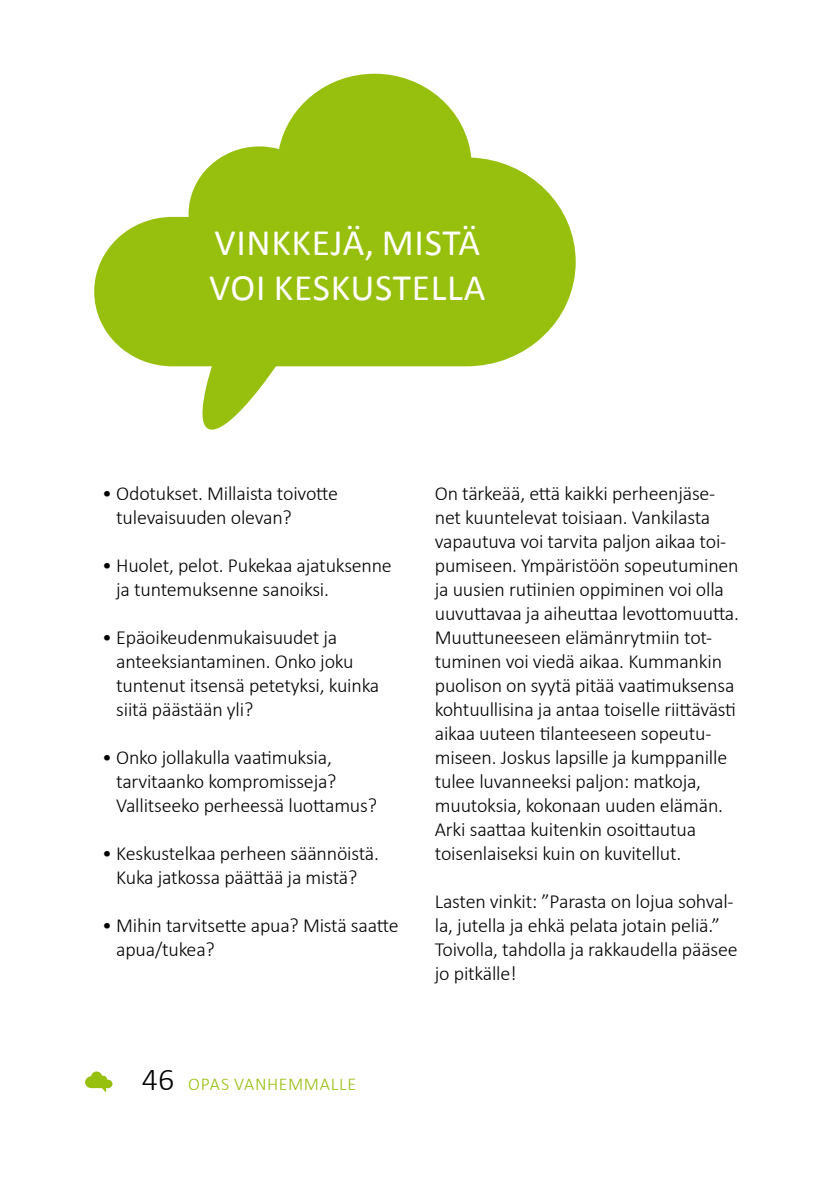
<style>
.page{position:relative;width:840px;height:1191px;background:#fff}
.page>*{position:absolute;margin:0;border:0;box-sizing:border-box;transform-origin:0 0}
.t1{font:37.4px "Calibri";letter-spacing:.02em;color:#fff}
.t2{font:300 20px/24px "Calibri";letter-spacing:-.01em;color:#000}
.t3{font:300 18px "Calibri";letter-spacing:.03em;color:#97bf0d}
.s1{font-size:32px;color:#000}
</style>
<div class="page">
<svg style="left:94px;top:74px;width:481px;height:355px;fill:#97bf0d"></svg>
<svg style="left:85px;top:1071px;width:27px;height:20px"></svg>
<h1 class="t1" style="left:214px;top:219px;width:52px">VINKKEJ</h1>
<h1 class="t1" style="left:342px;top:219px;width:139px">Ä, MISTÄ</h1>
<h1 class="t1" style="left:209px;top:263px;width:85px">VOI KESKUSTE</h1>
<h1 class="t1" style="left:430px;top:263px;width:52px">LLA</h1>
<p class="t2" style="left:116px;top:480px;width:223px;text-indent:-14px">• Odotukset. Millaista toivotte tulevaisuuden olevan?</p>
<p class="t2" style="left:116px;top:552px;width:277px;text-indent:-14px">• H uolet, pelot. Pukekaa ajatuksenne ja tuntemuksenne sanoiksi.</p>
<p class="t2" style="left:116px;top:624px;width:264px;text-indent:-14px">• Epäoikeudenmukaisuudet ja anteeksiantaminen. Onko joku tuntenut itsensä petetyksi, kuinka siitä päästään yli?</p>
<p class="t2" style="left:116px;top:744px;width:262px;text-indent:-14px">• Onko jollakulla vaatimuksia, tarvitaanko kompromisseja?<br>Vallitseeko perheessä luottamus?</p>
<p class="t2" style="left:102px;top:840px;width:278px;text-align:center">• Keskustelkaa perheen säännöistä.<br>Kuka jatkossa päättää ja mistä?</p>
<p class="t2" style="left:116px;top:912px;width:284px;text-indent:-14px">• Mihin tarvitsette apua? Mistä saatte apua/tukea?</p>
<p class="t3" style="left:142px;top:1073px;width:216px"><span class="s1">46</span> opas vanhemmalle</p>
<p class="t2" style="left:434px;top:480px;width:305px">On tärkeää, että kaikki perheenjäse&shy;net kuuntelevat toisiaan. Vankilasta vapautuva voi tarvita paljon aikaa toi&shy;pumiseen. Ympäristöön sopeutuminen ja uusien rutiinien oppiminen voi olla uuvuttavaa ja aiheuttaa levottomuutta.<br>Muuttuneeseen elämänrytmiin tot&shy;tuminen voi viedä aikaa. Kummankin puolison on syytä pitää vaatimuksensa kohtuullisina ja antaa toiselle riittävästi aikaa uuteen tilanteeseen sopeutu&shy;miseen. Joskus lapsille ja kumppanille tulee luvanneeksi paljon: matkoja, muutoksia, kokonaan uuden elämän.<br>Arki saattaa kuitenkin osoittautua toisenlaiseksi kuin on kuvitellut.</p>
<p class="t2" style="left:434px;top:888px;width:304px">Lasten vinkit: ”Parasta on lojua sohval&shy;la, jutella ja ehkä pelata jotain peliä.” Toivolla, tahdolla ja rakkaudella pääsee jo pitkälle!</p>
</div>
